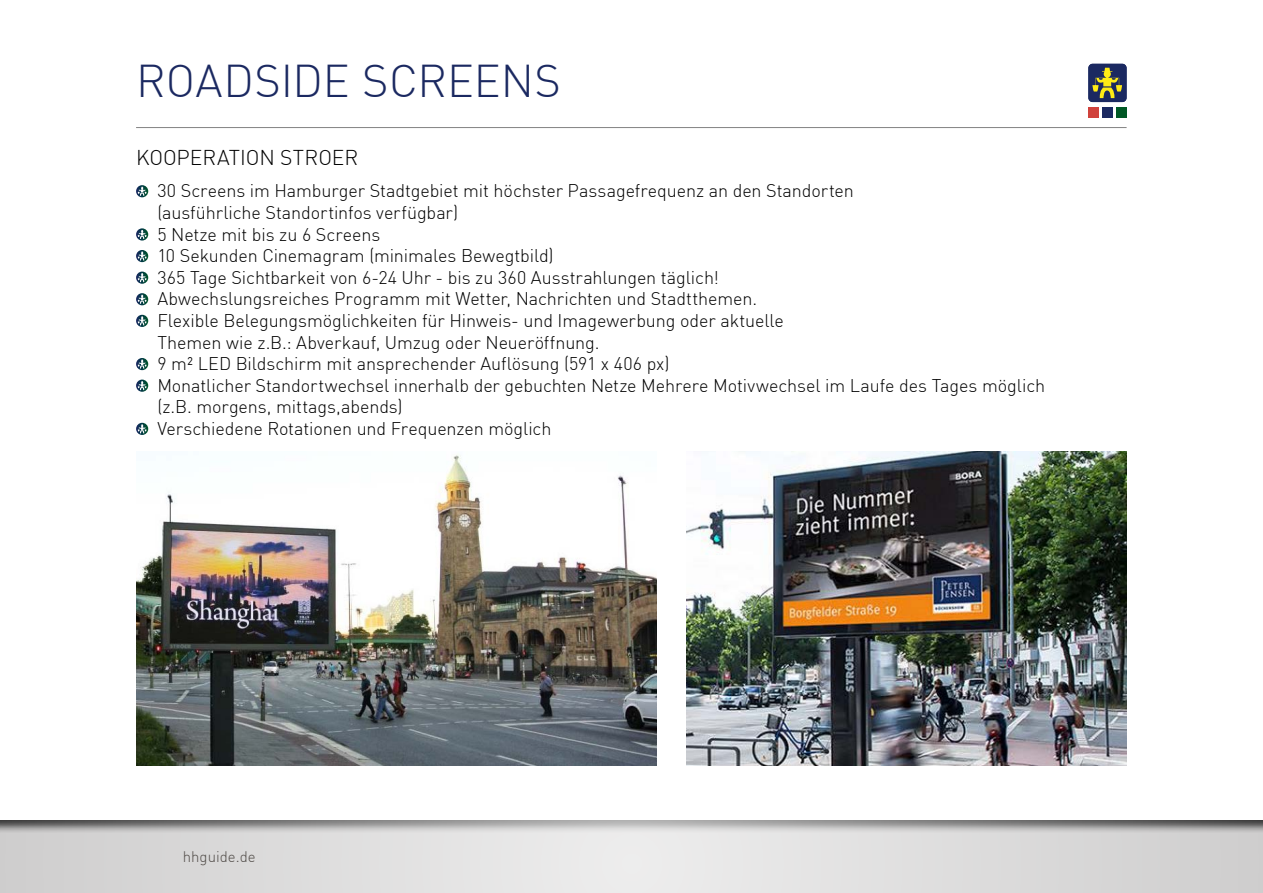
<style>
.page{position:relative;width:1263px;height:893px;background:#fff}
.page>*{position:absolute;margin:0;border:0;box-sizing:border-box;transform-origin:0 0}
.t1{font:300 45px "DIN";color:#1b2961}
.t2{font:300 21px "DIN";color:#000}
.t3{font:300 18px/21.6px "DIN";letter-spacing:-.005em;color:#000}
.t4{font:300 15px "DIN";color:#4f4a46}
</style>
<div class="page">
<div style="left:0;top:819px;width:1263px;height:74px;background:#000;opacity:.75"></div>
<div style="left:1102px;top:107px;width:11px;height:11px;background:#1b2961"></div>
<div style="left:1116px;top:107px;width:10px;height:11px;background:#005825"></div>
<div style="left:1088px;top:107px;width:11px;height:11px;background:#d0423c"></div>
<div style="left:1088px;top:64px;width:38px;height:38px;background:#1b2961;border-radius:4px"></div>
<svg style="left:1092px;top:68px;width:30px;height:30px"></svg>
<hr style="left:136px;top:127px;width:990px;height:1px;background:#000">
<img style="left:136px;top:455px;width:520px;height:310px">
<img style="left:687px;top:452px;width:439px;height:313px">
<svg style="left:136px;top:185px;width:12px;height:12px"></svg>
<svg style="left:136px;top:228px;width:12px;height:13px"></svg>
<svg style="left:136px;top:250px;width:12px;height:12px"></svg>
<svg style="left:136px;top:272px;width:12px;height:12px"></svg>
<svg style="left:136px;top:293px;width:12px;height:12px"></svg>
<svg style="left:136px;top:315px;width:12px;height:12px"></svg>
<svg style="left:136px;top:358px;width:12px;height:12px"></svg>
<svg style="left:136px;top:380px;width:12px;height:12px"></svg>
<svg style="left:136px;top:423px;width:12px;height:12px"></svg>
<h1 class="t1" style="left:136px;top:53px;width:426px">ROADSIDE SCREENS</h1>
<p class="t2" style="left:136px;top:144px;width:224px">KOOPERATION STROER</p>
<p class="t3" style="left:157px;top:180px;width:889px">30 Screens im Hamburger Stadtgebiet mit höchster Passagefrequenz an den Standorten<br>(ausführliche Standortinfos verfügbar)<br>5 Netze mit bis zu 6 Screens<br>10 Sekunden Cinemagram (minimales Bewegtbild)<br>365 Tage Sichtbarkeit von 6-24 Uhr - bis zu 360 Ausstrahlungen täglich!<br>Abwechslungsreiches Programm mit Wetter, Nachrichten und Stadtthemen.<br>Flexible Belegungsmöglichkeiten für Hinweis- und Imagewerbung oder aktuelle<br>Themen wie z.B.: Abverkauf, Umzug oder Neueröffnung.<br>9 m² LED Bildschirm mit ansprechender Auflösung (591 x 406 px)<br>Monatlicher Standortwechsel innerhalb der gebuchten Netze Mehrere Motivwechsel im Laufe des Tages möglich (z.B. morgens, mittags,abends)<br>Verschiedene Rotationen und Frequenzen möglich</p>
<p class="t4" style="left:183px;top:847px;width:74px">hhguide.de</p>
</div>
